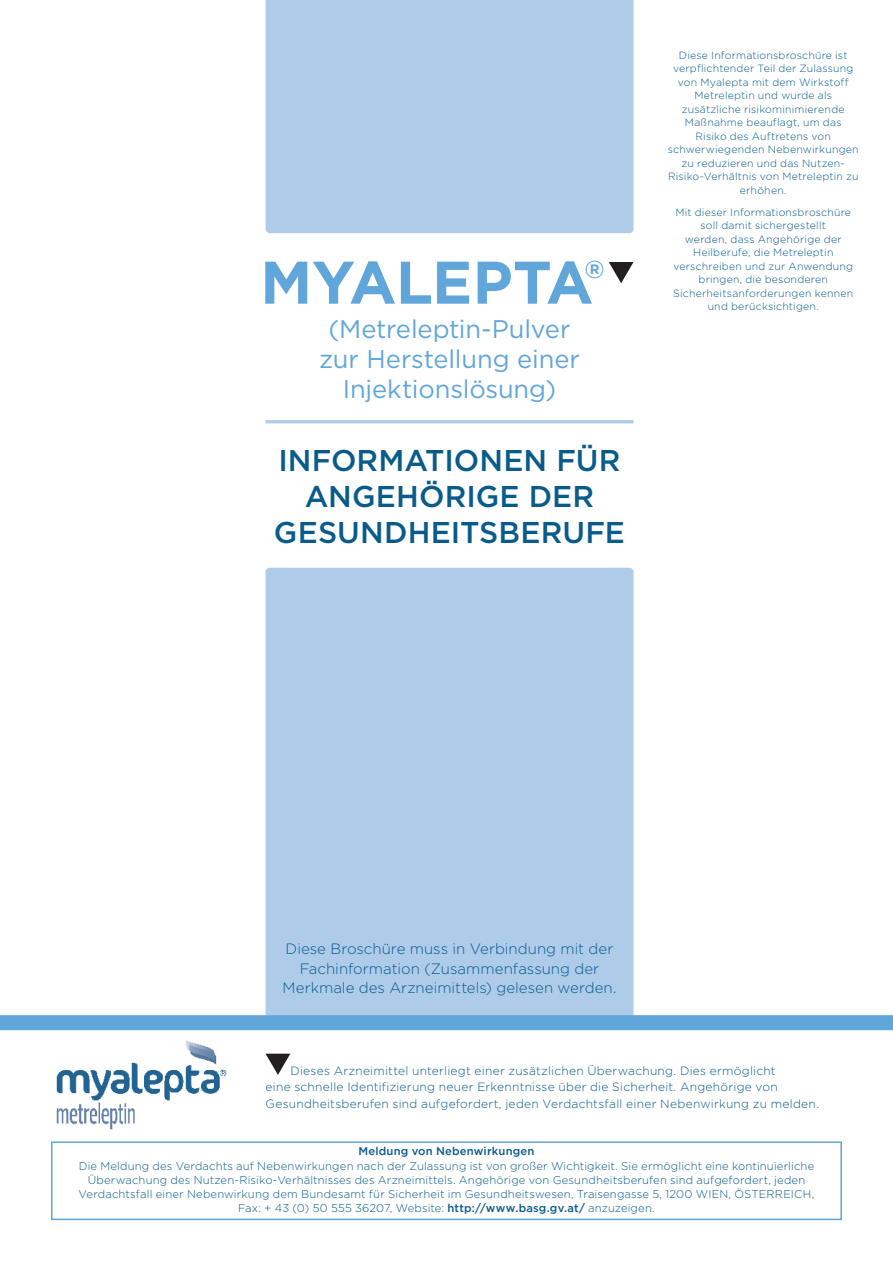
<style>
.page{position:relative;width:893px;height:1263px;background:#fff}
.page>*{position:absolute;margin:0;border:0;box-sizing:border-box;transform-origin:0 0}
.t1{font:700 60px "Gotham";letter-spacing:-.01em;color:#61a6da}
.t2{font:500 30px/36px "Gotham";letter-spacing:.005em;color:#085b8b;text-align:center}
.t3{font:25.5px/30px "Gotham";letter-spacing:-.005em;color:#61a6da;text-align:center}
.t4{font:700 24.45px "Gotham";color:#61a6da}
.Normal{font:300 15px/19.5px "Gotham";color:#085b8b;text-align:center}
.t5{font:300 12px/16.5px "Gotham";letter-spacing:.02em;color:#085b8b}
.Normal-2{font:300 11.25px/14.2px "Gotham";letter-spacing:.015em;color:#085b8b;text-align:center}
.Normal-3{font:300 10.5px/13.5px "Gotham";letter-spacing:.02em;color:#085b8b;text-align:center}
.s1{font-weight:500}
</style>
<div class="page">
<div style="left:266px;top:568px;width:367px;height:455px;background:#aeccea;border-radius:4px"></div>
<div style="left:266px;top:0;width:367px;height:233px;background:#aeccea"></div>
<div style="left:0;top:1015px;width:893px;height:15px;background:#61a6da"></div>
<svg style="left:266px;top:1054px;width:24px;height:21px"></svg>
<img style="left:56px;top:1040px;width:171px;height:90px">
<hr style="left:266px;top:420px;width:367px;height:3px;background:#aeccea">
<svg style="left:609px;top:262px;width:24px;height:21px"></svg>
<div style="left:51px;top:1141px;width:791px;height:79px;border:2px solid #61a6da"></div>
<p class="t4" style="left:585px;top:255px;width:22px">®</p>
<p class="t1" style="left:260px;top:248px;width:335px">MYALEPTA</p>
<p class="t3" style="left:319px;top:313px;width:262px">(Metreleptin-Pulver zur Herstellung einer<br>Injektionslösung)</p>
<p class="t2" style="left:274px;top:441px;width:352px">INFORMATIONEN FÜR<br>ANGEHÖRIGE DER<br>GESUNDHEITSBERUFE</p>
<p class="Normal-3" style="left:668px;top:48px;width:192px">Diese Informationsbroschüre ist verpflichtender Teil der Zulassung von Myalepta mit dem Wirkstoff<br>Metreleptin und wurde als zusätzliche risikominimierende<br>Maßnahme beauflagt, um das<br>Risiko des Auftretens von schwerwiegenden Nebenwirkungen zu reduzieren und das Nutzen-<br>Risiko-Verhältnis von Metreleptin zu erhöhen.</p>
<p class="Normal-3" style="left:673px;top:205px;width:182px">Mit dieser Informationsbroschüre soll damit sichergestellt<br>werden, dass Angehörige der<br>Heilberufe, die Metreleptin verschreiben und zur Anwendung bringen, die besonderen<br>Sicherheitsanforderungen kennen und berücksichtigen.</p>
<p class="Normal" style="left:283px;top:939px;width:335px">Diese Broschüre muss in Verbindung mit der<br>Fachinformation (Zusammenfassung der<br>Merkmale des Arzneimittels) gelesen werden.</p>
<p class="t5" style="left:266px;top:1062px;width:555px;text-indent:25px">Dieses Arzneimittel unterliegt einer zusätzlichen Überwachung. Dies ermöglicht<br>eine schnelle Identifizierung neuer Erkenntnisse über die Sicherheit. Angehörige von<br>Gesundheitsberufen sind aufgefordert, jeden Verdachtsfall einer Nebenwirkung zu melden.</p>
<p class="Normal-2" style="left:79px;top:1144px;width:737px"><span class="s1">Meldung von Nebenwirkungen<br></span>Die Meldung des Verdachts auf Nebenwirkungen nach der Zulassung ist von großer Wichtigkeit. Sie ermöglicht eine kontinuierliche Überwachung des Nutzen-Risiko-Verhältnisses des Arzneimittels. Angehörige von Gesundheitsberufen sind aufgefordert, jeden Verdachtsfall einer Nebenwirkung dem Bundesamt für Sicherheit im Gesundheitswesen, Traisengasse 5, 1200 WIEN, ÖSTERREICH, Fax: + 43 (0) 50 555 36207, Website: <span class="s1">http://www.basg.gv.at/</span> anzuzeigen.</p>
</div>
